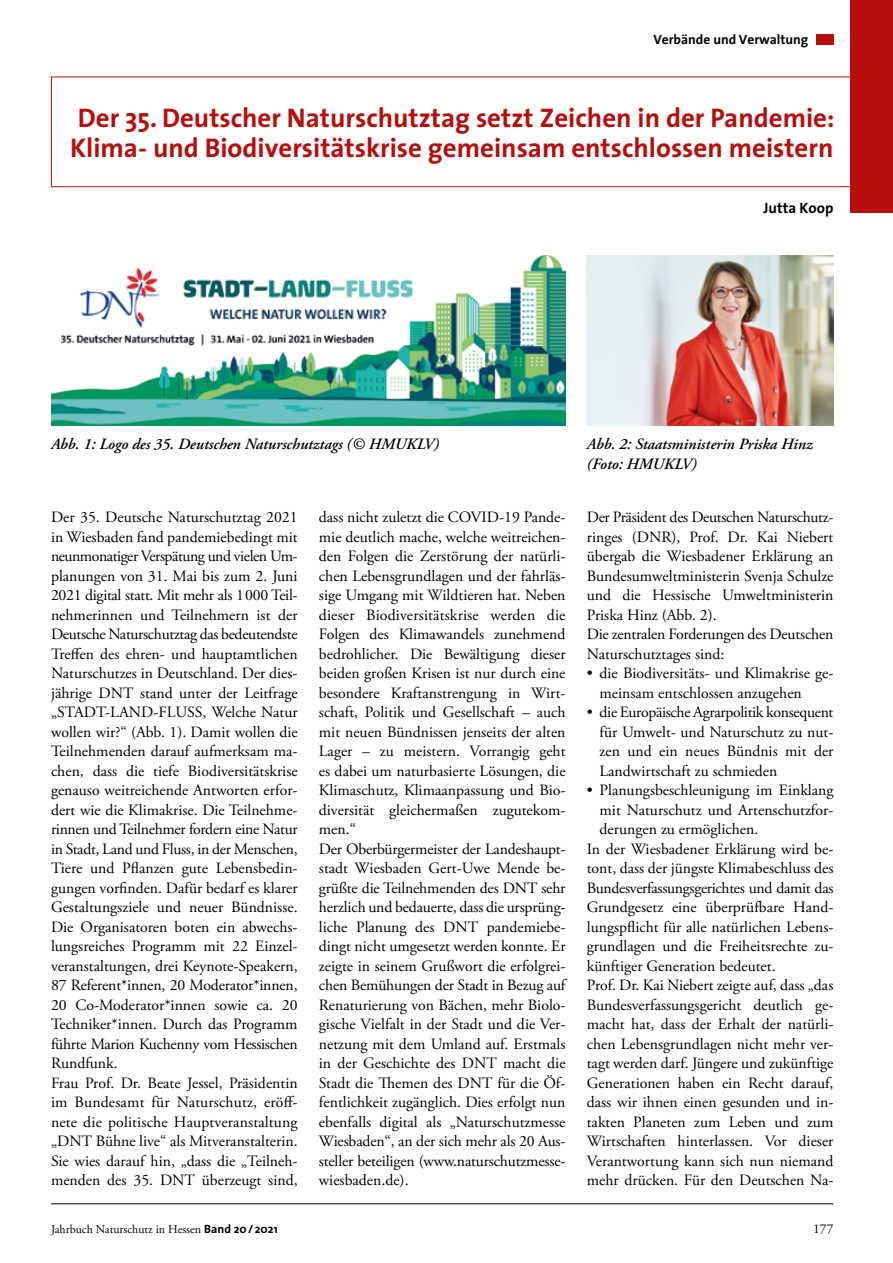
<style>
.page{position:relative;width:893px;height:1263px;background:#fff}
.page>*{position:absolute;margin:0;border:0;box-sizing:border-box;transform-origin:0 0}
.t1{font:700 27px/30px "The Sans";color:#b70e0c}
.t2{font:15.75px/19.5px "Adobe Garamond Pro";letter-spacing:-.01em;color:#000}
.t3{font:italic 600 15.75px/19.5px "Adobe Garamond Pro";color:#000}
.t4{font:700 15px "The Sans";color:#000}
.t5{font:700 13.5px "The Sans";color:#000}
.t6{font:13.5px "Adobe Garamond Pro";color:#000}
.t7{font:12px "Adobe Garamond Pro";color:#000}
.s1{font-family:"The Sans";font-weight:700}
</style>
<div class="page">
<hr style="left:51px;top:1203px;width:782px;height:1px;background:#000">
<div style="left:51px;top:77px;width:842px;height:110px;border:1px solid #b70e0c"></div>
<div style="left:850px;top:0;width:43px;height:213px;background:#b70e0c"></div>
<div style="left:816px;top:34px;width:17px;height:10px;background:#b70e0c"></div>
<img style="left:51px;top:255px;width:515px;height:170px">
<img style="left:587px;top:255px;width:246px;height:170px">
<p class="t5" style="left:653px;top:28px;width:156px">Verbände und Verwaltung</p>
<h1 class="t1" style="left:70px;top:102px;width:766px">Der 35. Deutscher Naturschutztag setzt Zeichen in der Pandemie:<br>Klima- und Biodiversitätskrise gemeinsam entschlossen meistern</h1>
<p class="t4" style="left:764px;top:195px;width:71px">Jutta Koop</p>
<p class="t3" style="left:51px;top:435px;width:390px">Abb. 1: Logo des 35. Deutschen Naturschutztags (© HMUKLV)</p>
<p class="t3" style="left:587px;top:435px;width:227px">Abb. 2: Staatsministerin Priska Hinz (Foto: HMUKLV)</p>
<p class="t2" style="left:51px;top:508px;width:248px">Der 35. Deutsche Naturschutztag 2021 in Wiesbaden fand pandemiebedingt mit neunmonatiger Verspätung und vielen Um&shy;planungen von 31. Mai bis zum 2. Juni 2021 digital statt. Mit mehr als 1000 Teil&shy;nehmerinnen und Teilnehmern ist der Deutsche Naturschutztag das bedeutendste Treffen des ehren- und hauptamtlichen Naturschutzes in Deutschland. Der dies&shy;jährige DNT stand unter der Leitfrage „STADT-LAND-FLUSS, Welche Natur wollen wir?“ (Abb. 1). Damit wollen die Teilnehmenden darauf aufmerksam ma&shy;chen, dass die tiefe Biodiversitätskrise genauso weitreichende Antworten erfor&shy;dert wie die Klimakrise. Die Teilnehme&shy;rinnen und Teilnehmer fordern eine Natur in Stadt, Land und Fluss, in der Menschen, Tiere und Pflanzen gute Lebensbedin&shy;gungen vorfinden. Dafür bedarf es klarer Gestaltungsziele und neuer Bündnisse.<br>Die Organisatoren boten ein abwechs&shy;lungsreiches Programm mit 22 Einzel&shy;veranstaltungen, drei Keynote-Speakern, 87 Referent*innen, 20 Moderator*innen, 20 Co-Moderator*innen sowie ca. 20<br>Techniker*innen. Durch das Programm führte Marion Kuchenny vom Hessischen Rundfunk.<br>Frau Prof. Dr. Beate Jessel, Präsidentin im Bundesamt für Naturschutz, eröff&shy;nete die politische Hauptveranstaltung „DNT Bühne live“ als Mitveranstalterin.<br>Sie wies darauf hin, „dass die „Teilneh&shy;menden des 35. DNT überzeugt sind,</p>
<p class="t2" style="left:319px;top:508px;width:250px">dass nicht zuletzt die COVID-19 Pande&shy;mie deutlich mache, welche weitreichen&shy;den Folgen die Zerstörung der natürli&shy;chen Lebensgrundlagen und der fahrläs&shy;sige Umgang mit Wildtieren hat. Neben dieser Biodiversitätskrise werden die Folgen des Klimawandels zunehmend bedrohlicher. Die Bewältigung dieser beiden großen Krisen ist nur durch eine besondere Kraftanstrengung in Wirt&shy;schaft, Politik und Gesellschaft – auch mit neuen Bündnissen jenseits der alten Lager – zu meistern. Vorrangig geht es dabei um naturbasierte Lösungen, die Klimaschutz, Klimaanpassung und Bio&shy;diversität gleichermaßen zugutekom&shy;men.“<br>Der Oberbürgermeister der Landeshaupt&shy;stadt Wiesbaden Gert-Uwe Mende be&shy;grüßte die Teilnehmenden des DNT sehr herzlich und bedauerte, dass die ursprüng&shy;liche Planung des DNT pandemiebe&shy;dingt nicht umgesetzt werden konnte. Er zeigte in seinem Grußwort die erfolgrei&shy;chen Bemühungen der Stadt in Bezug auf Renaturierung von Bächen, mehr Biolo&shy;gische Vielfalt in der Stadt und die Ver&shy;netzung mit dem Umland auf. Erstmals in der Geschichte des DNT macht die Stadt die Themen des DNT für die Öf&shy;fentlichkeit zugänglich. Dies erfolgt nun ebenfalls digital als „Naturschutzmesse Wiesbaden“, an der sich mehr als 20 Aus&shy;steller beteiligen (www.naturschutzmesse&shy;wiesbaden.de).</p>
<p class="t2" style="left:587px;top:508px;width:248px">Der Präsident des Deutschen Naturschutz&shy;ringes (DNR), Prof. Dr. Kai Niebert übergab die Wiesbadener Erklärung an Bundesumweltministerin Svenja Schulze und die Hessische Umweltministerin Priska Hinz (Abb. 2).<br>Die zentralen Forderungen des Deutschen Naturschutztages sind:</p>
<p class="t2" style="left:600px;top:664px;width:235px;text-indent:-13px">• die Biodiversitäts- und Klimakrise ge&shy;meinsam entschlossen anzugehen</p>
<p class="t2" style="left:600px;top:703px;width:235px;text-align:justify;text-indent:-13px">• die Europäische Agrarpolitik konsequent für Umwelt- und Naturschutz zu nut&shy;zen und ein neues Bündnis mit der Landwirtschaft zu schmieden</p>
<p class="t2" style="left:587px;top:781px;width:248px">• Planungsbeschleunigung im Einklang</p>
<p class="t2" style="left:600px;top:800px;width:235px">mit Naturschutz und Artenschutzfor-</p>
<p class="t2" style="left:600px;top:820px;width:160px">derungen zu ermöglichen.</p>
<p class="t2" style="left:587px;top:839px;width:248px">In der Wiesbadener Erklärung wird be-</p>
<p class="t2" style="left:587px;top:859px;width:248px">tont, dass der jüngste Klimabeschluss des</p>
<p class="t2" style="left:587px;top:878px;width:248px">Bundesverfassungsgerichtes und damit das</p>
<p class="t2" style="left:587px;top:898px;width:248px">Grundgesetz eine überprüfbare Hand-</p>
<p class="t2" style="left:587px;top:917px;width:248px">lungspflicht für alle natürlichen Lebens-</p>
<p class="t2" style="left:587px;top:937px;width:248px">grundlagen und die Freiheitsrechte zu-</p>
<p class="t2" style="left:587px;top:956px;width:190px">künftiger Generation bedeutet.</p>
<p class="t2" style="left:587px;top:976px;width:248px">Prof. Dr. Kai Niebert zeigte auf, dass „das</p>
<p class="t2" style="left:587px;top:995px;width:248px">Bundesverfassungsgericht deutlich ge-</p>
<p class="t2" style="left:587px;top:1015px;width:248px">macht hat, dass der Erhalt der natürli-</p>
<p class="t2" style="left:587px;top:1034px;width:248px">chen Lebensgrundlagen nicht mehr ver-</p>
<p class="t2" style="left:587px;top:1054px;width:248px">tagt werden darf. Jüngere und zukünftige</p>
<p class="t2" style="left:587px;top:1073px;width:248px">Generationen haben ein Recht darauf,</p>
<p class="t2" style="left:587px;top:1093px;width:248px">dass wir ihnen einen gesunden und in-</p>
<p class="t2" style="left:587px;top:1112px;width:248px">takten Planeten zum Leben und zum</p>
<p class="t2" style="left:587px;top:1132px;width:248px">Wirtschaften hinterlassen. Vor dieser</p>
<p class="t2" style="left:587px;top:1151px;width:248px">Verantwortung kann sich nun niemand</p>
<p class="t2" style="left:587px;top:1171px;width:248px">mehr drücken. Für den Deutschen Na-</p>
<p class="t7" style="left:51px;top:1222px;width:228px">Jahrbuch Naturschutz in Hessen <span class="s1">Band 20/ 2021</span></p>
<p class="t6" style="left:813px;top:1221px;width:22px">177</p>
</div>
